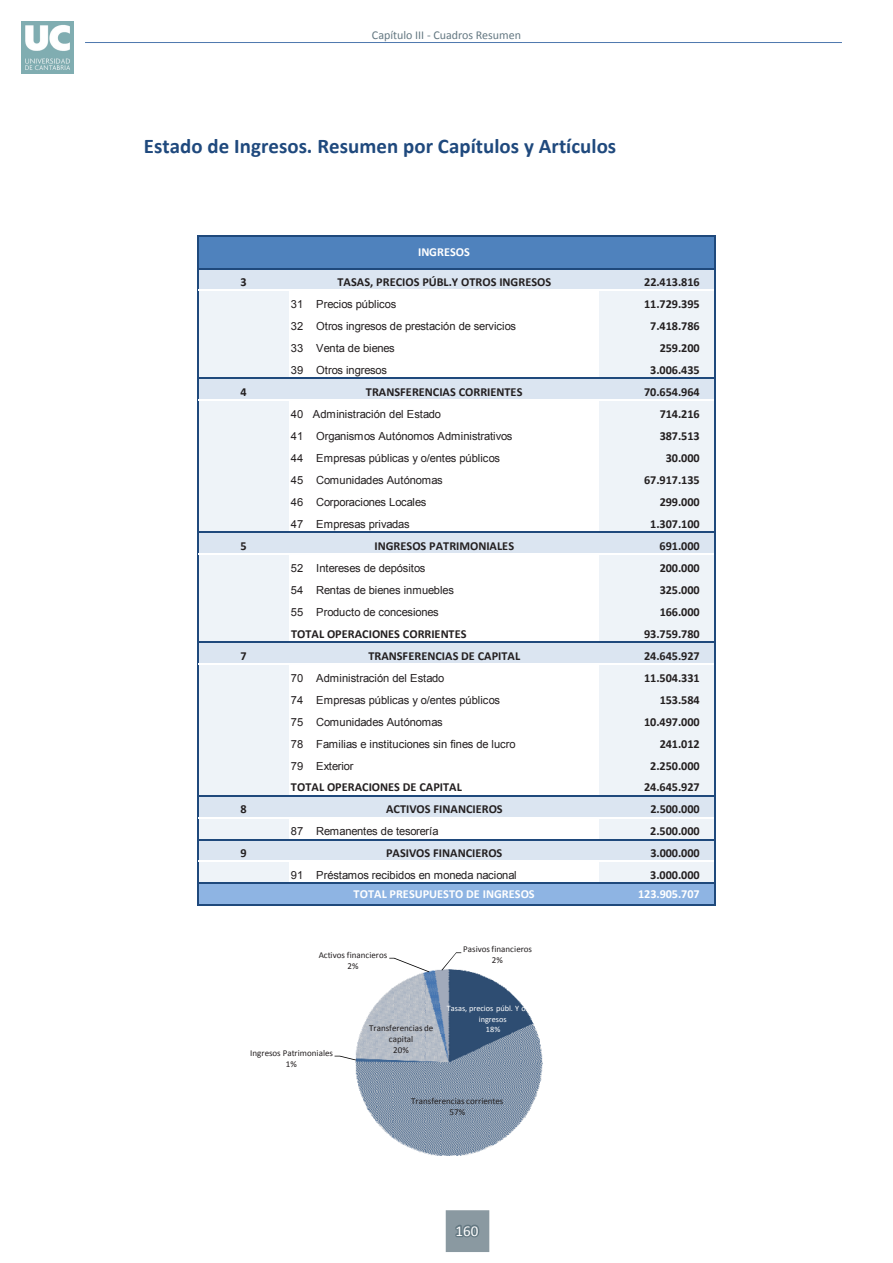
<style>
.page{position:relative;width:893px;height:1263px;background:#fff}
.page>*{position:absolute;margin:0;border:0;box-sizing:border-box;transform-origin:0 0}
.t1{font:700 20.85px "Calibri";letter-spacing:.005em;color:#1f497d}
.t2{font:15px "Calibri";color:#fff}
.t3{font:700 12.3px "Calibri";letter-spacing:-.005em;color:#231f20}
.t4{font:700 12.3px "Calibri";letter-spacing:-.005em;color:#fff}
.t5{font:12px "Calibri";color:#647882}
.t6{font:11.1px "Arial";letter-spacing:-.01em;color:#231f20}
.t7{font:9px/10.8px "Calibri";color:#231f20;text-align:center}
.t8{font:8.25px/10.5px "Calibri";letter-spacing:-.005em;color:#fff;text-align:center}
</style>
<div class="page">
<img style="left:21px;top:21px;width:53px;height:53px">
<hr style="left:85px;top:42px;width:757px;height:1px;background:#4e78ae">
<div style="left:446px;top:1210px;width:43px;height:42px;background:#8a99a1"></div>
<svg style="left:455px;top:1224px;width:25px;height:14px"></svg>
<div style="left:198px;top:236px;width:517px;height:33px;background:#4f82bd"></div>
<div style="left:198px;top:268px;width:517px;height:23px;background:#dbe5f1"></div>
<div style="left:198px;top:290px;width:91px;height:88px;background:#eef3f8"></div>
<div style="left:599px;top:290px;width:116px;height:88px;background:#eef3f8"></div>
<div style="left:198px;top:378px;width:517px;height:22px;background:#dbe5f1"></div>
<div style="left:198px;top:400px;width:91px;height:132px;background:#eef3f8"></div>
<div style="left:599px;top:400px;width:116px;height:132px;background:#eef3f8"></div>
<div style="left:198px;top:532px;width:517px;height:22px;background:#dbe5f1"></div>
<div style="left:198px;top:554px;width:91px;height:88px;background:#eef3f8"></div>
<div style="left:599px;top:554px;width:116px;height:88px;background:#eef3f8"></div>
<div style="left:198px;top:642px;width:517px;height:22px;background:#dbe5f1"></div>
<div style="left:198px;top:664px;width:91px;height:132px;background:#eef3f8"></div>
<div style="left:599px;top:664px;width:116px;height:132px;background:#eef3f8"></div>
<div style="left:198px;top:795px;width:517px;height:23px;background:#dbe5f1"></div>
<div style="left:198px;top:817px;width:91px;height:23px;background:#eef3f8"></div>
<div style="left:599px;top:817px;width:116px;height:23px;background:#eef3f8"></div>
<div style="left:198px;top:839px;width:517px;height:23px;background:#dbe5f1"></div>
<div style="left:198px;top:861px;width:91px;height:23px;background:#eef3f8"></div>
<div style="left:599px;top:861px;width:116px;height:23px;background:#eef3f8"></div>
<div style="left:198px;top:883px;width:517px;height:22px;background:#8eb4e3"></div>
<hr style="left:197px;top:235px;width:1px;height:671px;background:#1f497c">
<hr style="left:714px;top:236px;width:1px;height:670px;background:#1f497c">
<hr style="left:198px;top:235px;width:517px;height:1px;background:#1f497c">
<hr style="left:198px;top:268px;width:517px;height:1px;background:#1f497c">
<hr style="left:198px;top:290px;width:516px;height:1px;background:#fff">
<hr style="left:198px;top:378px;width:517px;height:1px;background:#1f497c">
<hr style="left:198px;top:400px;width:516px;height:1px;background:#fff">
<hr style="left:198px;top:531px;width:517px;height:2px;background:#1f497c">
<hr style="left:198px;top:553px;width:516px;height:1px;background:#fff">
<hr style="left:198px;top:641px;width:517px;height:1px;background:#1f497c">
<hr style="left:198px;top:663px;width:516px;height:1px;background:#fff">
<hr style="left:198px;top:795px;width:517px;height:1px;background:#1f497c">
<hr style="left:198px;top:817px;width:516px;height:1px;background:#fff">
<hr style="left:198px;top:839px;width:517px;height:1px;background:#1f497c">
<hr style="left:198px;top:861px;width:516px;height:1px;background:#fff">
<hr style="left:198px;top:883px;width:517px;height:1px;background:#1f497c">
<hr style="left:198px;top:905px;width:517px;height:1px;background:#1f497c">
<img style="left:354px;top:969px;width:189px;height:187px">
<svg style="left:442px;top:1155px;width:14px;height:1px"></svg>
<svg style="left:335px;top:1056px;width:21px;height:4px"></svg>
<svg style="left:389px;top:958px;width:40px;height:14px"></svg>
<svg style="left:441px;top:952px;width:20px;height:18px"></svg>
<p class="t5" style="left:372px;top:27px;width:151px">Capítulo III - Cuadros Resumen</p>
<p class="t1" style="left:144px;top:132px;width:474px">Estado de Ingresos. Resumen por Capítulos y Artículos</p>
<p class="t4" style="left:418px;top:244px;width:53px">INGRESOS</p>
<p class="t3" style="left:241px;top:275px;width:8px">3</p>
<p class="t3" style="left:337px;top:275px;width:215px">TASAS, PRECIOS PÚBL.Y OTROS INGRESOS</p>
<p class="t3" style="left:644px;top:275px;width:57px">22.413.816</p>
<p class="t6" style="left:291px;top:297px;width:107px">31 Precios públicos</p>
<p class="t3" style="left:644px;top:297px;width:57px">11.729.395</p>
<p class="t6" style="left:291px;top:319px;width:227px">32 Otros ingresos de prestación de servicios</p>
<p class="t3" style="left:650px;top:318px;width:51px">7.418.786</p>
<p class="t6" style="left:291px;top:341px;width:105px">33 Venta de bienes</p>
<p class="t3" style="left:660px;top:340px;width:42px">259.200</p>
<p class="t6" style="left:291px;top:363px;width:97px">39 Otros ingresos</p>
<p class="t3" style="left:650px;top:362px;width:51px">3.006.435</p>
<p class="t3" style="left:241px;top:384px;width:8px">4</p>
<p class="t3" style="left:366px;top:384px;width:158px">TRANSFERENCIAS CORRIENTES</p>
<p class="t3" style="left:644px;top:384px;width:57px">70.654.964</p>
<p class="t6" style="left:291px;top:407px;width:152px">40 Administración del Estado</p>
<p class="t3" style="left:660px;top:406px;width:42px">714.216</p>
<p class="t6" style="left:291px;top:429px;width:223px">41 Organismos Autónomos Administrativos</p>
<p class="t3" style="left:660px;top:428px;width:42px">387.513</p>
<p class="t6" style="left:291px;top:451px;width:211px">44 Empresas públicas y o/entes públicos</p>
<p class="t3" style="left:666px;top:450px;width:35px">30.000</p>
<p class="t6" style="left:291px;top:473px;width:153px">45 Comunidades Autónomas</p>
<p class="t3" style="left:644px;top:472px;width:57px">67.917.135</p>
<p class="t6" style="left:291px;top:495px;width:137px">46 Corporaciones Locales</p>
<p class="t3" style="left:660px;top:494px;width:42px">299.000</p>
<p class="t6" style="left:291px;top:517px;width:120px">47 Empresas privadas</p>
<p class="t3" style="left:650px;top:516px;width:51px">1.307.100</p>
<p class="t3" style="left:241px;top:538px;width:8px">5</p>
<p class="t3" style="left:374px;top:538px;width:141px">INGRESOS PATRIMONIALES</p>
<p class="t3" style="left:660px;top:538px;width:42px">691.000</p>
<p class="t6" style="left:291px;top:561px;width:136px">52 Intereses de depósitos</p>
<p class="t3" style="left:660px;top:560px;width:42px">200.000</p>
<p class="t6" style="left:291px;top:583px;width:164px">54 Rentas de bienes inmuebles</p>
<p class="t3" style="left:660px;top:582px;width:42px">325.000</p>
<p class="t6" style="left:291px;top:605px;width:149px">55 Producto de concesiones</p>
<p class="t3" style="left:660px;top:604px;width:42px">166.000</p>
<p class="t3" style="left:291px;top:626px;width:177px">TOTAL OPERACIONES CORRIENTES</p>
<p class="t3" style="left:644px;top:626px;width:57px">93.759.780</p>
<p class="t3" style="left:241px;top:648px;width:8px">7</p>
<p class="t3" style="left:368px;top:648px;width:153px">TRANSFERENCIAS DE CAPITAL</p>
<p class="t3" style="left:644px;top:648px;width:57px">24.645.927</p>
<p class="t6" style="left:291px;top:670px;width:155px">70 Administración del Estado</p>
<p class="t3" style="left:644px;top:670px;width:57px">11.504.331</p>
<p class="t6" style="left:291px;top:692px;width:211px">74 Empresas públicas y o/entes públicos</p>
<p class="t3" style="left:660px;top:692px;width:42px">153.584</p>
<p class="t6" style="left:291px;top:714px;width:153px">75 Comunidades Autónomas</p>
<p class="t3" style="left:644px;top:714px;width:57px">10.497.000</p>
<p class="t6" style="left:291px;top:736px;width:226px">78 Familias e instituciones sin fines de lucro</p>
<p class="t3" style="left:660px;top:736px;width:42px">241.012</p>
<p class="t6" style="left:291px;top:758px;width:64px">79 Exterior</p>
<p class="t3" style="left:650px;top:758px;width:51px">2.250.000</p>
<p class="t3" style="left:291px;top:780px;width:173px">TOTAL OPERACIONES DE CAPITAL</p>
<p class="t3" style="left:644px;top:780px;width:57px">24.645.927</p>
<p class="t3" style="left:241px;top:802px;width:8px">8</p>
<p class="t3" style="left:386px;top:802px;width:118px">ACTIVOS FINANCIEROS</p>
<p class="t3" style="left:650px;top:802px;width:51px">2.500.000</p>
<p class="t6" style="left:291px;top:824px;width:149px">87 Remanentes de tesorería</p>
<p class="t3" style="left:650px;top:824px;width:51px">2.500.000</p>
<p class="t3" style="left:241px;top:846px;width:8px">9</p>
<p class="t3" style="left:386px;top:846px;width:118px">PASIVOS FINANCIEROS</p>
<p class="t3" style="left:650px;top:846px;width:51px">3.000.000</p>
<p class="t6" style="left:291px;top:868px;width:227px">91 Préstamos recibidos en moneda nacional</p>
<p class="t3" style="left:650px;top:867px;width:51px">3.000.000</p>
<p class="t4" style="left:354px;top:887px;width:183px">TOTAL PRESUPUESTO DE INGRESOS</p>
<p class="t4" style="left:638px;top:887px;width:63px">123.905.707</p>
<p class="t7" style="left:319px;top:949px;width:70px">Activos financieros<br>2%</p>
<p class="t7" style="left:463px;top:943px;width:71px">Pasivos financieros<br>2%</p>
<p class="t7" style="left:250px;top:1047px;width:84px">Ingresos Patrimoniales<br>1%</p>
<p class="t7" style="left:369px;top:1022px;width:66px">Transferencias de capital<br>20%</p>
<p class="t8" style="left:447px;top:1003px;width:94px">Tasas, precios públ. Y otros ingresos<br>18%</p>
<p class="t7" style="left:411px;top:1095px;width:94px">Transferencias corrientes<br>57%</p>
<h2 class="t2" style="left:455px;top:1221px;width:24px">160</h2>
</div>
